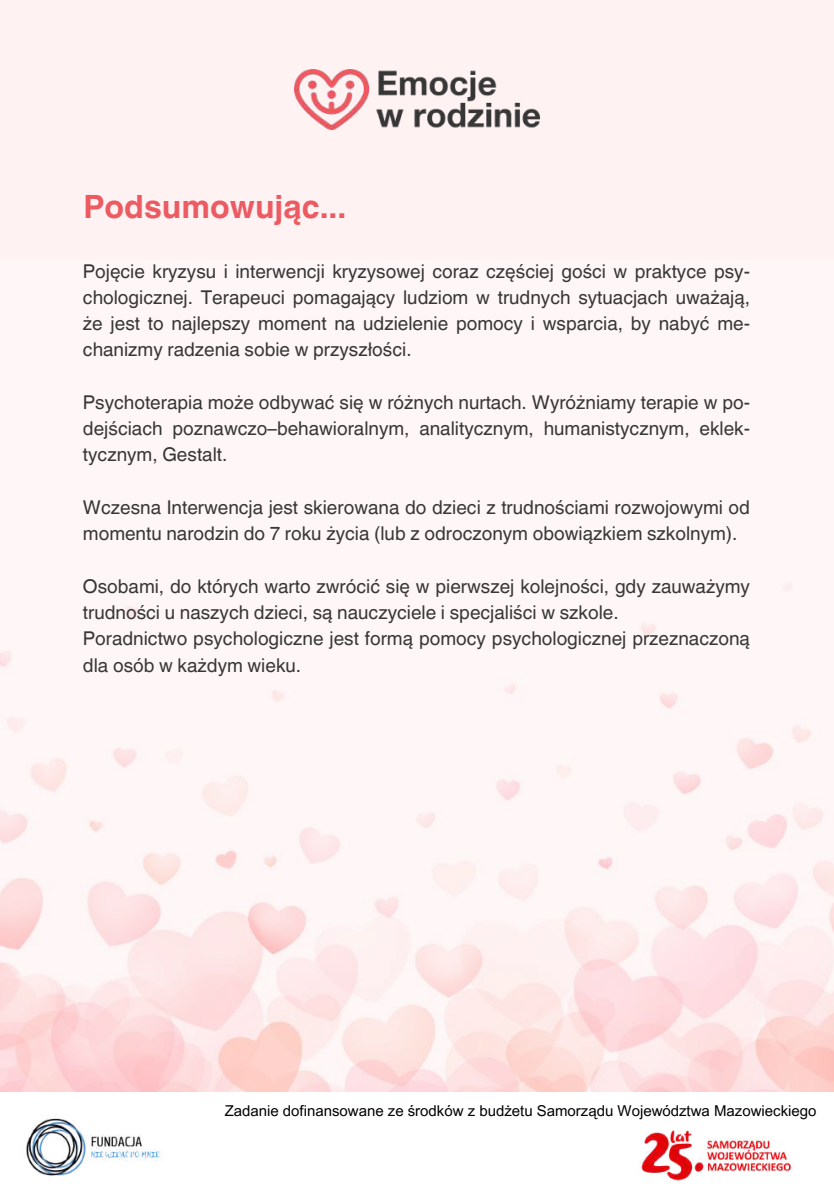
<style>
.page{position:relative;width:834px;height:1191px;background:#fff}
.page>*{position:absolute;margin:0;border:0;box-sizing:border-box;transform-origin:0 0}
.t1{font:700 32.02px "Helvetica World";color:#ec5b62}
.t2{font:19.07px/26.2px "Helvetica World";color:#373736;text-align:justify}
.t3{font:15.05px "Arial MT Pro";color:#000}
</style>
<div class="page">
<div style="left:0;top:0;width:833px;height:1190px;background:#fff2f3"></div>
<img style="left:294px;top:69px;width:245px;height:61px">
<img style="left:0;top:608px;width:833px;height:484px">
<div style="left:0;top:1092px;width:833px;height:98px;background:#fff"></div>
<img style="left:26px;top:1118px;width:137px;height:58px">
<img style="left:641px;top:1130px;width:151px;height:51px">
<h1 class="t1" style="left:83px;top:180px;width:264px">Podsumowując...</h1>
<p class="t2" style="left:83px;top:258px;width:668px">Pojęcie kryzysu i interwencji kryzysowej coraz częściej gości w praktyce psy&shy;chologicznej. Terapeuci pomagający ludziom w trudnych sytuacjach uważają, że jest to najlepszy moment na udzielenie pomocy i wsparcia, by nabyć me&shy;chanizmy radzenia sobie w przyszłości.</p>
<p class="t2" style="left:83px;top:389px;width:668px">Psychoterapia może odbywać się w różnych nurtach. Wyróżniamy terapie w po&shy;dejściach poznawczo–behawioralnym, analitycznym, humanistycznym, eklek&shy;tycznym, Gestalt.</p>
<p class="t2" style="left:83px;top:494px;width:668px">Wczesna Interwencja jest skierowana do dzieci z trudnościami rozwojowymi od momentu narodzin do 7 roku życia (lub z odroczonym obowiązkiem szkolnym).</p>
<p class="t2" style="left:83px;top:573px;width:668px;text-align:left">Osobami, do których warto zwrócić się w pierwszej kolejności, gdy zauważymy trudności u naszych dzieci, są nauczyciele i specjaliści w szkole.<br>Poradnictwo psychologiczne jest formą pomocy psychologicznej przeznaczoną dla osób w każdym wieku.</p>
<p class="t3" style="left:225px;top:1105px;width:593px">Zadanie dofinansowane ze środków z budżetu Samorządu Województwa Mazowieckiego</p>
</div>
